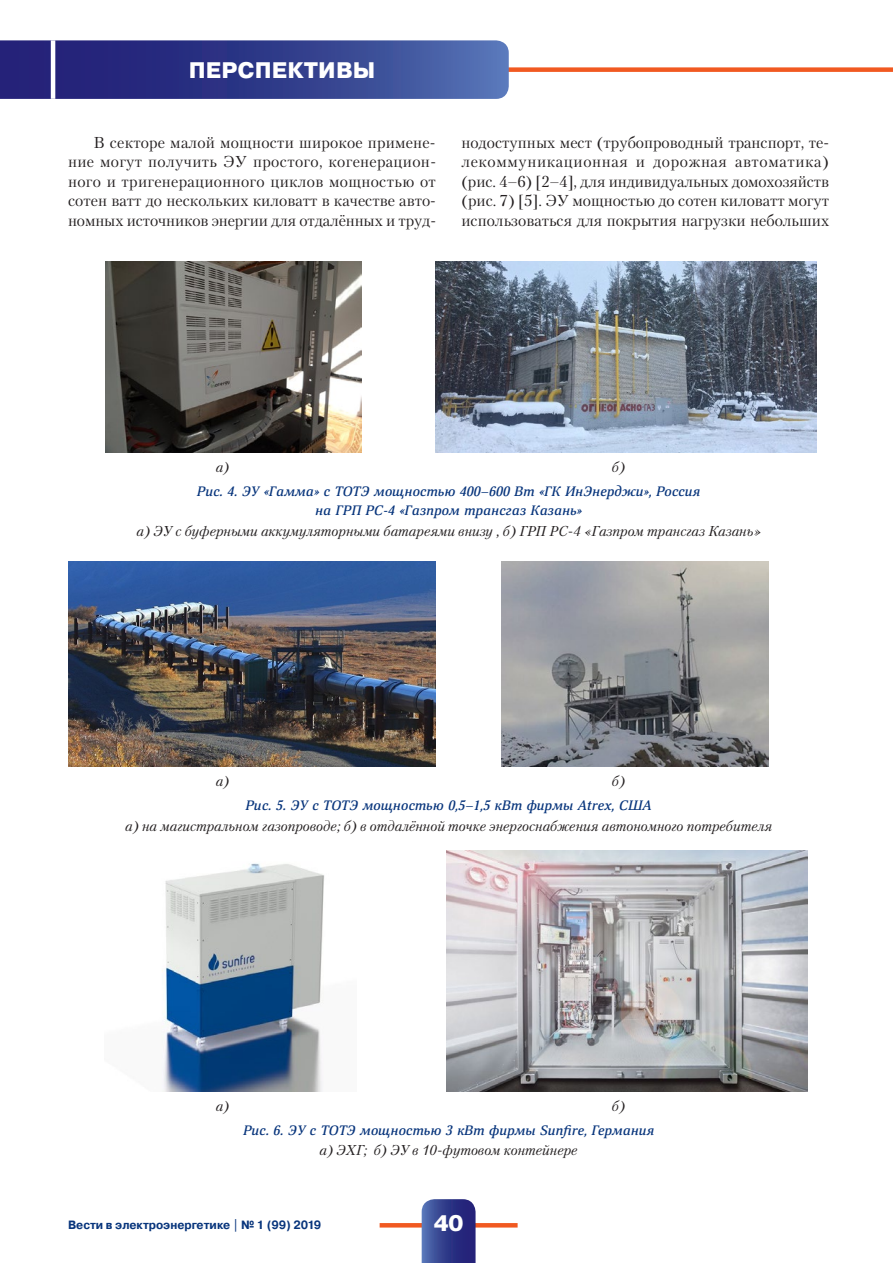
<style>
.page{position:relative;width:893px;height:1263px;background:#fff}
.page>*{position:absolute;margin:0;border:0;box-sizing:border-box;transform-origin:0 0}
.t1{font:800 22.5px "Pragmatica";letter-spacing:.01em;color:#fff}
.t2{font:15.75px/19.5px "Petersburg C";color:#231f20;text-align:justify}
.t3{font:italic 14.25px "Petersburg C";color:#231f20}
.t4{font:italic 500 13.5px/19.5px "Deca Serif New";letter-spacing:.005em;color:#08357c;text-align:center}
.t5{font:700 12px "Pragmatica";color:#08357c;scale:.95 1}
</style>
<div class="page">
<svg style="left:380px;top:1223px;width:138px;height:4px"></svg>
<svg style="left:422px;top:1199px;width:54px;height:64px;background:#39438f"></svg>
<div style="left:461px;top:67px;width:432px;height:5px;background:#f15921"></div>
<svg style="left:0;top:40px;width:509px;height:59px;background:#36408e"></svg>
<hr style="left:51px;top:40px;width:4px;height:59px;background:#fff">
<img style="left:106px;top:261px;width:255px;height:192px">
<img style="left:68px;top:561px;width:368px;height:206px">
<img style="left:162px;top:863px;width:162px;height:228px">
<img style="left:436px;top:261px;width:380px;height:192px">
<img style="left:501px;top:561px;width:267px;height:206px">
<img style="left:447px;top:850px;width:361px;height:241px">
<h1 class="t1" style="left:189px;top:55px;width:188px">Перспективы</h1>
<p class="t2" style="left:68px;top:132px;width:369px;text-indent:26px">В секторе малой мощности широкое примене&shy;ние могут получить ЭУ простого, когенерацион&shy;ного и тригенерационного циклов мощностью от сотен ватт до нескольких киловатт в качестве авто&shy;номных источников энергии для отдалённых и труд-</p>
<p class="t2" style="left:461px;top:132px;width:369px">нодоступных мест (трубопроводный транспорт, те&shy;лекоммуникационная и дорожная автоматика) (рис. 4–6) [2–4], для индивидуальных домохозяйств (рис. 7) [5]. ЭУ мощностью до сотен киловатт могут использоваться для покрытия нагрузки небольших</p>
<p class="t3" style="left:216px;top:459px;width:15px">а)</p>
<p class="t3" style="left:612px;top:459px;width:15px">б)</p>
<p class="t4" style="left:197px;top:482px;width:505px">Рис. 4. ЭУ «Гамма» с ТОТЭ мощностью 400–600 Вт «ГК ИнЭнерджи», Россия на ГРП РС-4 «Газпром трансгаз Казань»</p>
<p class="t3" style="left:136px;top:523px;width:626px">а) ЭУ с буферными аккумуляторными батареями внизу , б) ГРП РС-4 «Газпром трансгаз Казань»</p>
<p class="t3" style="left:216px;top:773px;width:15px">а)</p>
<p class="t3" style="left:612px;top:773px;width:15px">б)</p>
<p class="t4" style="left:246px;top:796px;width:408px">Рис. 5. ЭУ с ТОТЭ мощностью 0,5–1,5 кВт фирмы Atrex, США</p>
<p class="t3" style="left:125px;top:818px;width:648px">а) на магистральном газопроводе; б) в отдалённой точке энергоснабжения автономного потребителя</p>
<p class="t3" style="left:216px;top:1097px;width:15px">а)</p>
<p class="t3" style="left:612px;top:1097px;width:15px">б)</p>
<p class="t4" style="left:243px;top:1120px;width:413px">Рис. 6. ЭУ с ТОТЭ мощностью 3 кВт фирмы Sunfire, Германия</p>
<p class="t3" style="left:320px;top:1142px;width:260px">а) ЭХГ; б) ЭУ в 10-футовом контейнере</p>
<p class="t5" style="left:68px;top:1217px;width:268px">Вести в электроэнергетике | № 1 (99) 2019</p>
<h1 class="t1" style="left:434px;top:1209px;width:31px">40</h1>
</div>
